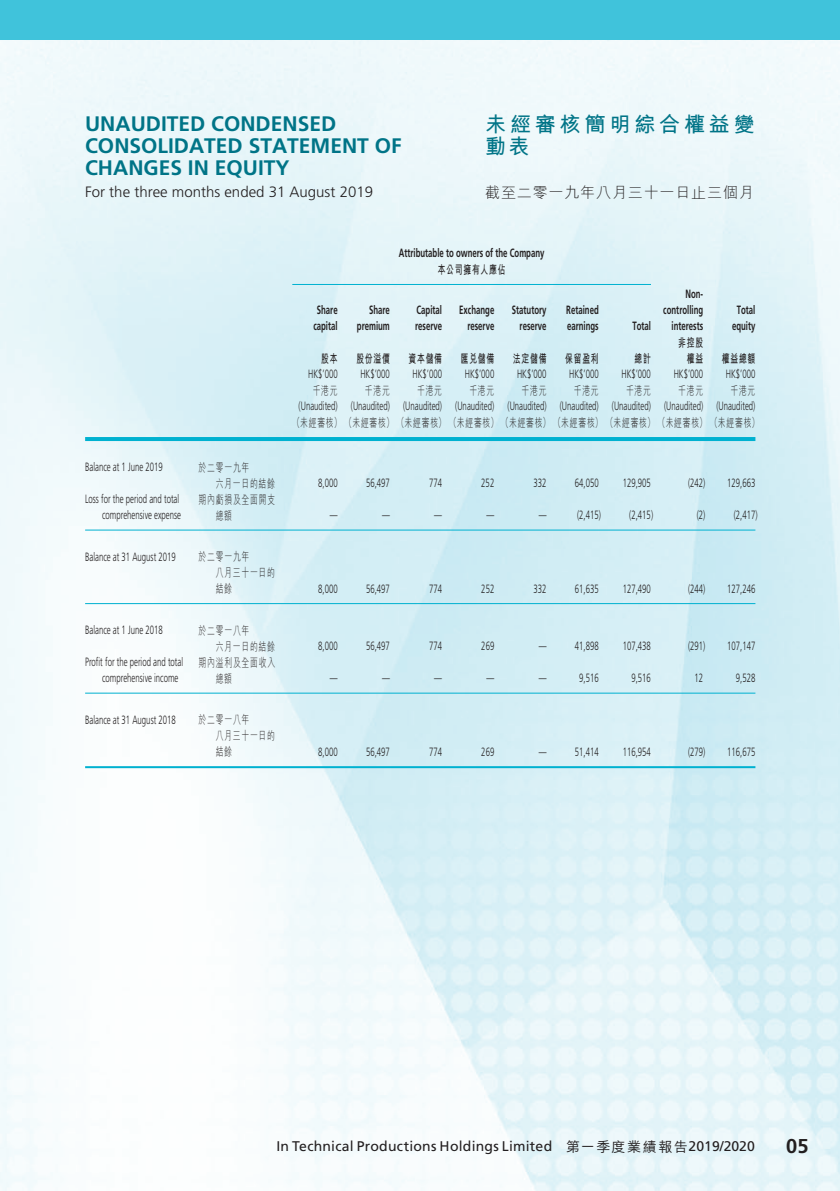
<style>
.page{position:relative;width:840px;height:1191px;background:#fff}
.page>*{position:absolute;margin:0;border:0;box-sizing:border-box;transform-origin:0 0}
.t1{font:700 21px/22px "Frutiger LT Std";color:#007487}
.t2{font:700 21px/22px "M Hei HK";letter-spacing:.18em;color:#007487}
.t3{font:700 20px "Frutiger LT Std";color:#231f20}
.t4{font:300 15px "Frutiger LT Std";color:#231f20}
.t5{font:300 15px "M Hei HK";letter-spacing:.055em;color:#231f20}
.t6{font:14px "Frutiger LT Std";letter-spacing:.015em;color:#231f20}
.t7{font:300 12px/16px "Frutiger LT Std";color:#231f20;text-align:right;scale:.65 1}
.t8{font:300 12px/16px "M Hei HK";letter-spacing:.1em;color:#231f20;scale:.65 1}
.t9{font:700 12px/16px "Frutiger LT Std";color:#231f20;text-align:right;scale:.65 1}
.t10{font:700 12px/16px "M Hei HK";letter-spacing:.1em;color:#231f20;text-align:right;scale:.65 1}
.s1{font-family:"M Hei HK";font-weight:500}
</style>
<div class="page">
<img style="left:0;top:40px;width:839px;height:1151px">
<div style="left:0;top:0;width:839px;height:40px;background:#40c3db"></div>
<hr style="left:85px;top:529px;width:670px;height:1px;background:#00b1d0">
<hr style="left:85px;top:603px;width:670px;height:1px;background:#00b1d0">
<hr style="left:85px;top:692px;width:670px;height:1px;background:#00b1d0">
<hr style="left:85px;top:766px;width:670px;height:2px;background:#00b1d0">
<hr style="left:85px;top:437px;width:670px;height:4px;background:#00b1d0">
<hr style="left:292px;top:284px;width:358px;height:1px;background:#00b1d0">
<h1 class="t1" style="left:85px;top:114px;width:318px">UNAUDITED CONDENSED<br>CONSOLIDATED STATEMENT OF<br>CHANGES IN EQUITY</h1>
<p class="t4" style="left:85px;top:186px;width:289px">For the three months ended 31 August 2019</p>
<h1 class="t2" style="left:485px;top:116px;width:271px">未經審核簡明綜合權益變動表</h1>
<p class="t5" style="left:485px;top:187px;width:270px">截至二零一九年八月三十一日止三個月</p>
<p class="t9" style="left:398px;top:246px;width:226px">Attributable to owners of the Company</p>
<p class="t10" style="left:437px;top:263px;width:106px">本公司擁有人應佔</p>
<p class="t9" style="left:313px;top:303px;width:39px;text-align:left">Share capital</p>
<p class="t9" style="left:357px;top:303px;width:52px">Share premium</p>
<p class="t9" style="left:415px;top:303px;width:43px;text-align:left">Capital reserve</p>
<p class="t9" style="left:459px;top:303px;width:56px">Exchange reserve</p>
<p class="t9" style="left:511px;top:303px;width:55px">Statutory reserve</p>
<p class="t9" style="left:566px;top:303px;width:52px;text-align:left">Retained earnings</p>
<p class="t9" style="left:632px;top:319px;width:30px">Total</p>
<p class="t10" style="left:321px;top:352px;width:27px">股本</p>
<p class="t10" style="left:356px;top:352px;width:53px">股份溢價</p>
<p class="t10" style="left:408px;top:352px;width:53px">資本儲備</p>
<p class="t10" style="left:460px;top:352px;width:53px">匯兌儲備</p>
<p class="t10" style="left:512px;top:352px;width:53px">法定儲備</p>
<p class="t10" style="left:565px;top:352px;width:53px">保留盈利</p>
<p class="t10" style="left:634px;top:352px;width:27px">總計</p>
<p class="t9" style="left:663px;top:287px;width:63px">Non&shy;controlling interests</p>
<p class="t10" style="left:677px;top:336px;width:40px">非控股權益</p>
<p class="t9" style="left:731px;top:303px;width:38px;text-align:center">Total equity</p>
<p class="t10" style="left:721px;top:352px;width:53px">權益總額</p>
<p class="t7" style="left:85px;top:460px;width:121px">Balance at 1 June 2019</p>
<p class="t8" style="left:215px;top:460px;width:93px;text-indent:-17px">於二零一九年<br>六月一日的結餘</p>
<p class="t7" style="left:85px;top:492px;width:149px">Loss for the period and total comprehensive expense</p>
<p class="t8" style="left:215px;top:492px;width:93px;text-indent:-17px">期內虧損及全面開支總額</p>
<p class="t7" style="left:85px;top:549px;width:141px">Balance at 31 August 2019</p>
<p class="t8" style="left:215px;top:550px;width:93px;text-indent:-17px">於二零一九年<br>八月三十一日的結餘</p>
<p class="t7" style="left:85px;top:623px;width:121px">Balance at 1 June 2018</p>
<p class="t8" style="left:215px;top:623px;width:93px;text-indent:-17px">於二零一八年<br>六月一日的結餘</p>
<p class="t7" style="left:102px;top:655px;width:126px;text-align:left;text-indent:-17px">Profit for the period and total comprehensive income</p>
<p class="t8" style="left:215px;top:655px;width:93px;text-indent:-17px">期內溢利及全面收入總額</p>
<p class="t7" style="left:85px;top:712px;width:141px">Balance at 31 August 2018</p>
<p class="t8" style="left:215px;top:713px;width:93px;text-indent:-17px">於二零一八年<br>八月三十一日的結餘</p>
<p class="t7" style="left:308px;top:367px;width:47px">HK$’000</p>
<p class="t7" style="left:360px;top:367px;width:47px">HK$’000</p>
<p class="t7" style="left:412px;top:367px;width:47px">HK$’000</p>
<p class="t7" style="left:464px;top:367px;width:47px">HK$’000</p>
<p class="t7" style="left:516px;top:367px;width:47px">HK$’000</p>
<p class="t7" style="left:569px;top:367px;width:47px">HK$’000</p>
<p class="t7" style="left:621px;top:367px;width:47px">HK$’000</p>
<p class="t7" style="left:673px;top:367px;width:47px">HK$’000</p>
<p class="t7" style="left:725px;top:367px;width:47px">HK$’000</p>
<p class="t8" style="left:312px;top:384px;width:40px">千港元</p>
<p class="t8" style="left:365px;top:384px;width:40px">千港元</p>
<p class="t8" style="left:417px;top:384px;width:40px">千港元</p>
<p class="t8" style="left:469px;top:384px;width:40px">千港元</p>
<p class="t8" style="left:521px;top:384px;width:40px">千港元</p>
<p class="t8" style="left:573px;top:384px;width:40px">千港元</p>
<p class="t8" style="left:625px;top:384px;width:40px">千港元</p>
<p class="t8" style="left:677px;top:384px;width:40px">千港元</p>
<p class="t8" style="left:730px;top:384px;width:40px">千港元</p>
<p class="t7" style="left:298px;top:399px;width:703px">(Unaudited) (Unaudited) (Unaudited) (Unaudited) (Unaudited) (Unaudited) (Unaudited) (Unaudited) (Unaudited)</p>
<p class="t8" style="left:292px;top:416px;width:719px">（未經審核）（未經審核）（未經審核）（未經審核）（未經審核）（未經審核）（未經審核）（未經審核）（未經審核）</p>
<p class="t7" style="left:318px;top:476px;width:32px">8,000</p>
<p class="t7" style="left:366px;top:476px;width:38px">56,497</p>
<p class="t7" style="left:429px;top:476px;width:22px">774</p>
<p class="t7" style="left:481px;top:476px;width:22px">252</p>
<p class="t7" style="left:533px;top:476px;width:22px">332</p>
<p class="t7" style="left:574px;top:476px;width:38px">64,050</p>
<p class="t7" style="left:622px;top:476px;width:45px">129,905</p>
<p class="t7" style="left:687px;top:476px;width:28px">(242)</p>
<p class="t7" style="left:726px;top:476px;width:45px">129,663</p>
<p class="t7" style="left:330px;top:508px;width:13px">—</p>
<p class="t7" style="left:382px;top:508px;width:14px">—</p>
<p class="t7" style="left:434px;top:508px;width:14px">—</p>
<p class="t7" style="left:486px;top:508px;width:13px">—</p>
<p class="t7" style="left:538px;top:508px;width:13px">—</p>
<p class="t7" style="left:576px;top:508px;width:38px">(2,415)</p>
<p class="t7" style="left:629px;top:508px;width:38px">(2,415)</p>
<p class="t7" style="left:696px;top:508px;width:95px">(2) (2,417)</p>
<p class="t7" style="left:318px;top:581px;width:32px">8,000</p>
<p class="t7" style="left:366px;top:581px;width:38px">56,497</p>
<p class="t7" style="left:429px;top:581px;width:22px">774</p>
<p class="t7" style="left:481px;top:581px;width:22px">252</p>
<p class="t7" style="left:533px;top:581px;width:22px">332</p>
<p class="t7" style="left:574px;top:581px;width:38px">61,635</p>
<p class="t7" style="left:622px;top:581px;width:45px">127,490</p>
<p class="t7" style="left:687px;top:581px;width:28px">(244)</p>
<p class="t7" style="left:726px;top:581px;width:45px">127,246</p>
<p class="t7" style="left:318px;top:639px;width:32px">8,000</p>
<p class="t7" style="left:366px;top:639px;width:38px">56,497</p>
<p class="t7" style="left:429px;top:639px;width:22px">774</p>
<p class="t7" style="left:481px;top:639px;width:22px">269</p>
<p class="t7" style="left:538px;top:639px;width:94px">— 41,898</p>
<p class="t7" style="left:622px;top:639px;width:45px">107,438</p>
<p class="t7" style="left:687px;top:639px;width:28px">(291)</p>
<p class="t7" style="left:726px;top:639px;width:45px">107,147</p>
<p class="t7" style="left:330px;top:671px;width:14px">—</p>
<p class="t7" style="left:382px;top:671px;width:14px">—</p>
<p class="t7" style="left:434px;top:671px;width:14px">—</p>
<p class="t7" style="left:486px;top:671px;width:13px">—</p>
<p class="t7" style="left:538px;top:671px;width:14px">—</p>
<p class="t7" style="left:579px;top:671px;width:32px">9,516</p>
<p class="t7" style="left:631px;top:671px;width:32px">9,516</p>
<p class="t7" style="left:694px;top:671px;width:15px">12</p>
<p class="t7" style="left:735px;top:671px;width:32px">9,528</p>
<p class="t7" style="left:318px;top:744px;width:32px">8,000</p>
<p class="t7" style="left:366px;top:744px;width:38px">56,497</p>
<p class="t7" style="left:429px;top:744px;width:22px">774</p>
<p class="t7" style="left:481px;top:744px;width:22px">269</p>
<p class="t7" style="left:538px;top:744px;width:94px">— 51,414</p>
<p class="t7" style="left:622px;top:744px;width:45px">116,954</p>
<p class="t7" style="left:687px;top:744px;width:28px">(279)</p>
<p class="t7" style="left:726px;top:744px;width:45px">116,675</p>
<p class="t6" style="left:276px;top:1140px;width:479px">In Technical Productions Holdings Limited <span class="s1">第一季度業績報告</span>2019/2020</p>
<h2 class="t3" style="left:785px;top:1138px;width:24px">05</h2>
</div>
